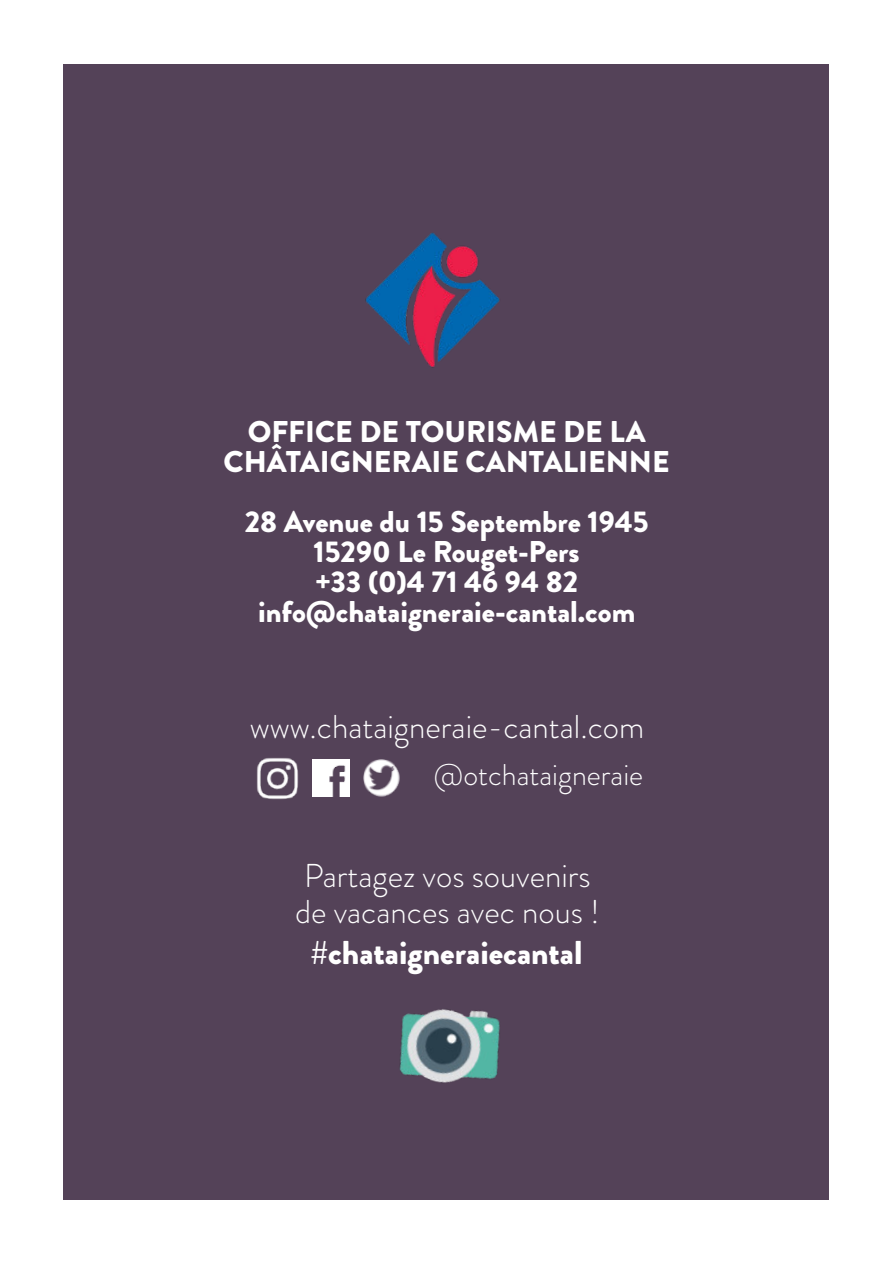
<style>
.page{position:relative;width:893px;height:1263px;background:#fff}
.page>*{position:absolute;margin:0;border:0;box-sizing:border-box;transform-origin:0 0}
.t1{font:300 33px/36px "Brandon Grotesque";color:#fff}
.t2{font:900 33px "Brandon Grotesque";color:#fff}
.t3{font:900 30px/30px "Brandon Grotesque";color:#fff;text-align:center}
.t4{font:300 30px "Brandon Grotesque";color:#fff}
</style>
<div class="page">
<div style="left:64px;top:64px;width:765px;height:1135px;background:#544258"></div>
<img style="left:315px;top:760px;width:34px;height:37px">
<img style="left:256px;top:757px;width:59px;height:43px">
<img style="left:364px;top:760px;width:35px;height:37px">
<img style="left:399px;top:1009px;width:101px;height:74px">
<img style="left:365px;top:232px;width:135px;height:136px">
<p class="t3" style="left:224px;top:421px;width:448px">OFFICE DE TOURISME DE LA<br>CHÂTAIGNERAIE CANTALIENNE</p>
<p class="t3" style="left:245px;top:511px;width:405px">28 Avenue du 15 Septembre 1945<br>15290 Le Rouget-Pers<br>+33 (0)4 71 46 94 82 info@chataigneraie-cantal.com</p>
<p class="t1" style="left:250px;top:714px;width:396px">www.chataigneraie-cantal.com</p>
<p class="t4" style="left:434px;top:764px;width:211px">@otchataigneraie</p>
<p class="t1" style="left:295px;top:862px;width:306px">Partagez vos souvenirs de vacances avec nous !</p>
<p class="t2" style="left:310px;top:941px;width:274px">#chataigneraiecantal</p>
</div>
